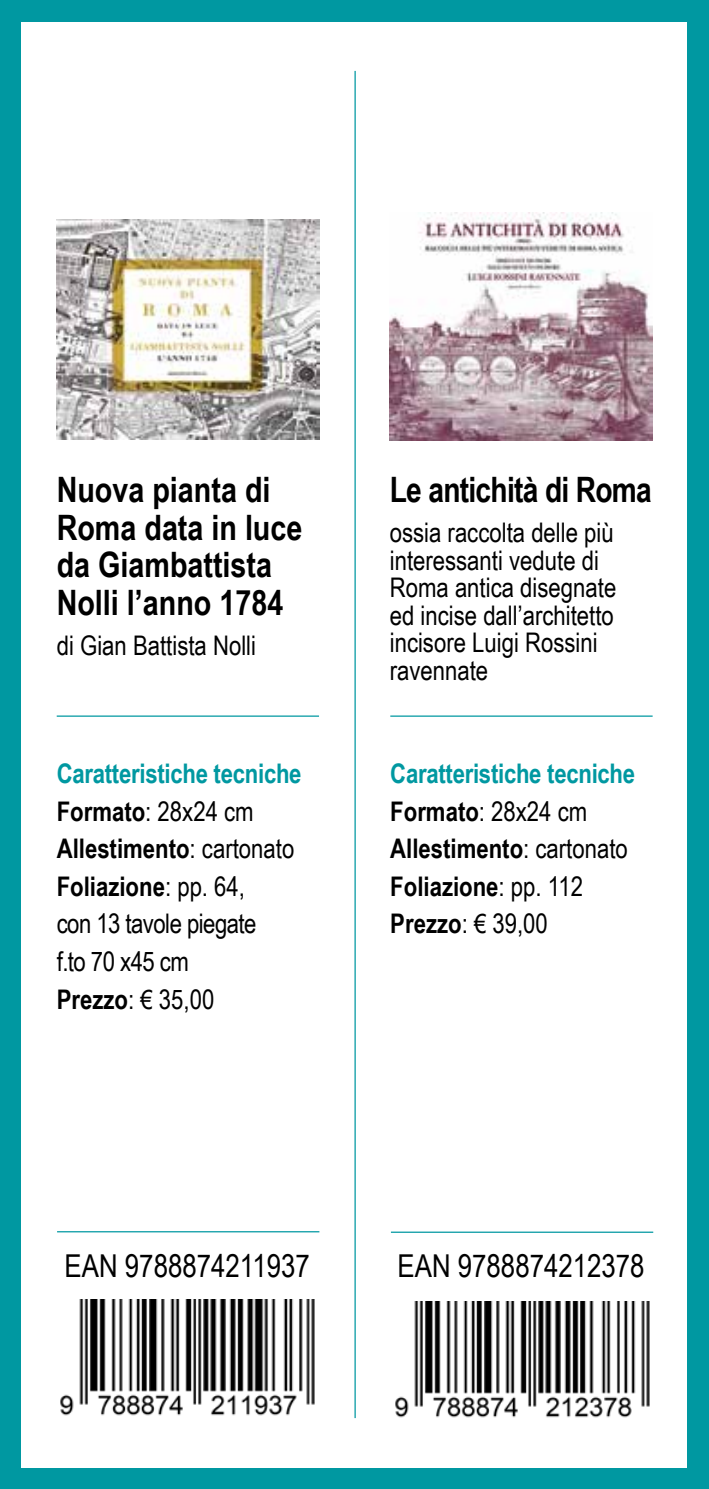
<style>
.page{position:relative;width:709px;height:1489px;background:#fff}
.page>*{position:absolute;margin:0;border:0;box-sizing:border-box;transform-origin:0 0}
.t1{font:700 35px/37.5px "Arial Narrow";color:#000}
.t2{font:700 35px "Arial Narrow";letter-spacing:-.02em;color:#000}
.t3{font:31.5px "Arial Narrow";color:#000}
.t4{font:27px/27.5px "Arial Narrow";color:#000}
.t5{font:27px/37.5px "Arial Narrow";letter-spacing:-.02em;color:#000}
.t6{font:700 27px/37.5px "Arial Narrow";letter-spacing:-.01em;color:#000}
.s1{font-weight:700;color:#0098a1}
.s2{font-weight:700}
.s3{color:#0098a1}
.s4{font-weight:400}
</style>
<div class="page">
<div style="left:0;top:0;width:21px;height:1488px;background:#0098a1"></div>
<div style="left:0;top:0;width:709px;height:21px;background:#0098a1"></div>
<div style="left:0;top:1468px;width:709px;height:20px;background:#0098a1"></div>
<div style="left:687px;top:0;width:22px;height:1488px;background:#0098a1"></div>
<hr style="left:354px;top:71px;width:2px;height:1346px;background:#0098a1">
<img style="left:60px;top:1299px;width:255px;height:117px">
<hr style="left:57px;top:715px;width:262px;height:1px;background:#0098a1">
<hr style="left:57px;top:1230px;width:262px;height:2px;background:#0098a1">
<img style="left:57px;top:220px;width:262px;height:219px">
<img style="left:395px;top:1301px;width:255px;height:116px">
<hr style="left:390px;top:715px;width:262px;height:1px;background:#0098a1">
<hr style="left:391px;top:1231px;width:262px;height:1px;background:#0098a1">
<img style="left:390px;top:213px;width:262px;height:227px">
<p class="t1" style="left:57px;top:470px;width:247px">nuova pianta di<br>Roma data in luce da giambattista nolli l’anno 1784</p>
<p class="t4" style="left:57px;top:631px;width:201px">di Gian Battista Nolli</p>
<p class="t5" style="left:57px;top:754px;width:246px"><span class="s1">Caratteristiche tecniche </span><span class="s2">formato</span>: 28x24 cm <span class="s2">allestimento</span>: cartonato <span class="s2">foliazione</span>: pp. 64,<br>con 13 tavole piegate<br>f.to 70 x45 cm<br><span class="s2">prezzo</span>: € 35,00</p>
<p class="t2" style="left:390px;top:469px;width:264px">Le antichità di Roma</p>
<p class="t4" style="left:390px;top:518px;width:228px">ossia raccolta delle più interessanti vedute di<br>Roma antica disegnate ed incise dall’architetto incisore Luigi Rossini ravennate</p>
<p class="t6" style="left:390px;top:754px;width:246px"><span class="s3">Caratteristiche tecniche </span>formato<span class="s4">: 28x24 cm </span>allestimento<span class="s4">: cartonato </span>foliazione<span class="s4">: pp. 112 </span>prezzo<span class="s4">: € 39,00</span></p>
<p class="t3" style="left:65px;top:1247px;width:247px">EAN 9788874211937</p>
<p class="t3" style="left:397px;top:1247px;width:249px">EAN 9788874212378</p>
</div>
